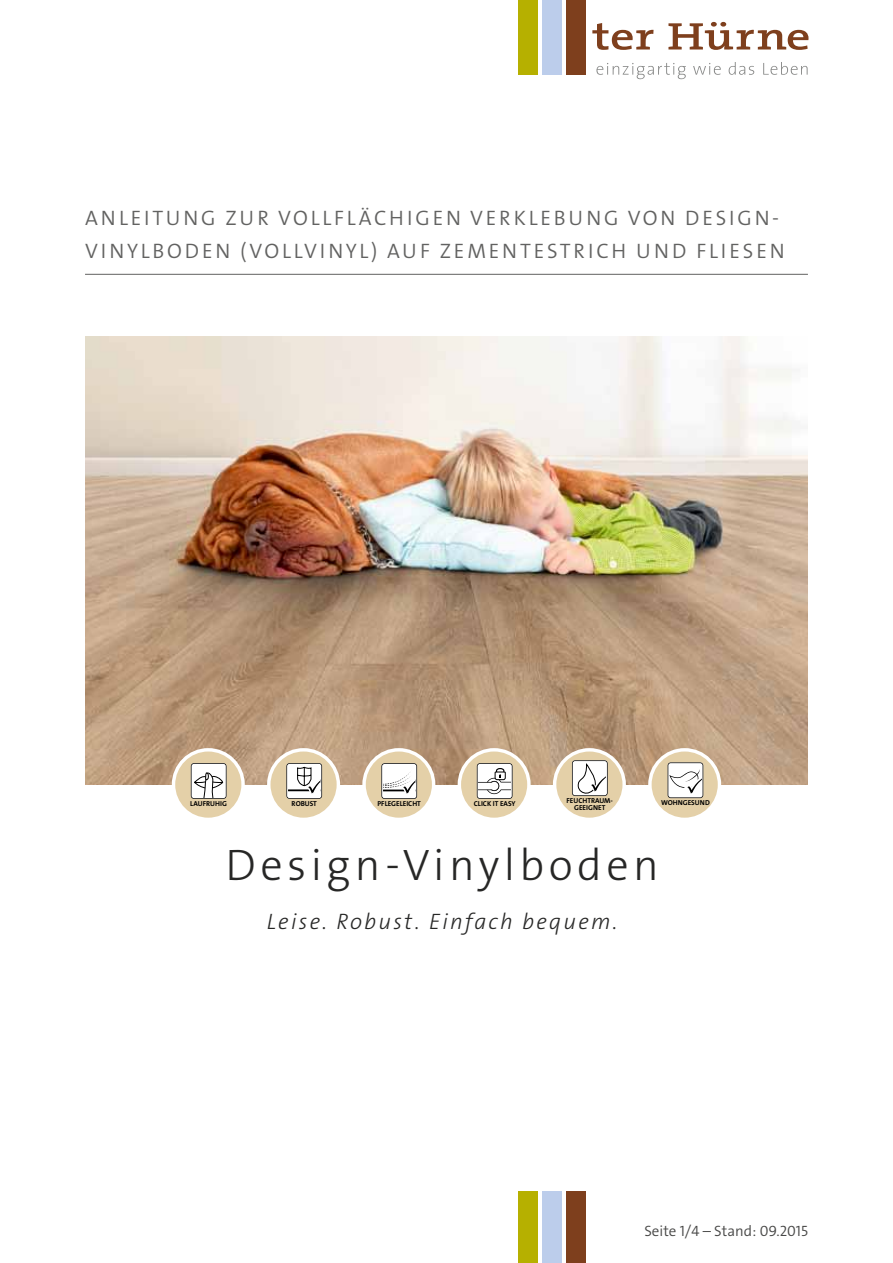
<style>
.page{position:relative;width:893px;height:1263px;background:#fff}
.page>*{position:absolute;margin:0;border:0;box-sizing:border-box;transform-origin:0 0}
.t1{font:44.4px "The Sans LP3 Lig";letter-spacing:.1em;color:#272726}
.t2{font:22.35px "The Sans LP3 Lig IT";letter-spacing:.1em;color:#272726}
.t3{font:21px/33px "The Sans LP4 Se Lig";letter-spacing:.135em;color:#626261}
.t4{font:15px "The Sans LP4 Se Lig";color:#484847}
.t5{font:7.2px/7.2px "The Sans LP7 Bld";color:#000;text-align:center}
</style>
<div class="page">
<svg style="left:592px;top:23px;width:62px;height:27px"></svg>
<svg style="left:668px;top:22px;width:140px;height:28px"></svg>
<div style="left:542px;top:0;width:19px;height:75px;background:#bccdeb"></div>
<div style="left:566px;top:0;width:19px;height:75px;background:#7e3f1d"></div>
<div style="left:518px;top:0;width:19px;height:75px;background:#b6b000"></div>
<svg style="left:596px;top:63px;width:90px;height:16px"></svg>
<svg style="left:693px;top:63px;width:28px;height:12px"></svg>
<svg style="left:729px;top:62px;width:25px;height:13px"></svg>
<svg style="left:763px;top:62px;width:45px;height:13px"></svg>
<hr style="left:85px;top:274px;width:723px;height:1px;background:#626261">
<div style="left:542px;top:1191px;width:19px;height:72px;background:#bccdeb"></div>
<div style="left:566px;top:1191px;width:19px;height:72px;background:#7e3f1d"></div>
<div style="left:518px;top:1191px;width:19px;height:72px;background:#b6b000"></div>
<img style="left:85px;top:336px;width:723px;height:449px">
<div style="left:173px;top:750px;width:70px;height:69px;background:#e4d0a8;border-radius:50%"></div>
<div style="left:172px;top:748px;width:73px;height:73px;border:3px solid #fff;border-radius:50%"></div>
<svg style="left:191px;top:763px;width:36px;height:36px"></svg>
<div style="left:269px;top:750px;width:69px;height:69px;background:#e4d0a8;border-radius:50%"></div>
<div style="left:267px;top:748px;width:73px;height:73px;border:3px solid #fff;border-radius:50%"></div>
<svg style="left:286px;top:763px;width:36px;height:36px"></svg>
<div style="left:364px;top:750px;width:70px;height:69px;background:#e4d0a8;border-radius:50%"></div>
<div style="left:362px;top:748px;width:73px;height:73px;border:3px solid #fff;border-radius:50%"></div>
<svg style="left:381px;top:763px;width:36px;height:36px"></svg>
<svg style="left:459px;top:750px;width:70px;height:69px;fill:#e4d0a8"></svg>
<div style="left:458px;top:748px;width:73px;height:73px;border:3px solid #fff;border-radius:50%"></div>
<svg style="left:477px;top:763px;width:35px;height:43px"></svg>
<div style="left:555px;top:750px;width:69px;height:69px;background:#e4d0a8;border-radius:50%"></div>
<div style="left:553px;top:748px;width:73px;height:73px;border:3px solid #fff;border-radius:50%"></div>
<svg style="left:572px;top:760px;width:36px;height:36px"></svg>
<svg style="left:650px;top:750px;width:69px;height:69px;fill:#e4d0a8"></svg>
<div style="left:648px;top:748px;width:73px;height:73px;border:3px solid #fff;border-radius:50%"></div>
<svg style="left:668px;top:762px;width:35px;height:36px"></svg>
<p class="t3" style="left:85px;top:202px;width:701px">ANLEITUNG ZUR VOLLFLÄCHIGEN VERKLEBUNG VON DESIGN-<br>VINYLBODEN (VOLLVINYL) AUF ZEMENTESTRICH UND F LIESEN</p>
<p class="t5" style="left:190px;top:800px;width:38px">LAUFRUHIG</p>
<p class="t5" style="left:292px;top:800px;width:27px">ROBUST</p>
<p class="t5" style="left:377px;top:801px;width:45px">PFLEGELEICHT</p>
<p class="t5" style="left:474px;top:801px;width:43px">CLICK IT EASY</p>
<p class="t5" style="left:567px;top:798px;width:48px">FEUCHTRAUM-<br>GEEIGNET</p>
<p class="t5" style="left:661px;top:800px;width:50px">WOHNGESUND</p>
<h1 class="t1" style="left:226px;top:836px;width:435px">Design-Vinylboden</h1>
<p class="t2" style="left:267px;top:907px;width:352px">Leise. Robust. Einfach bequem.</p>
<p class="t4" style="left:644px;top:1221px;width:165px">SEITE 1/4 – STAND: 09.2015</p>
</div>
